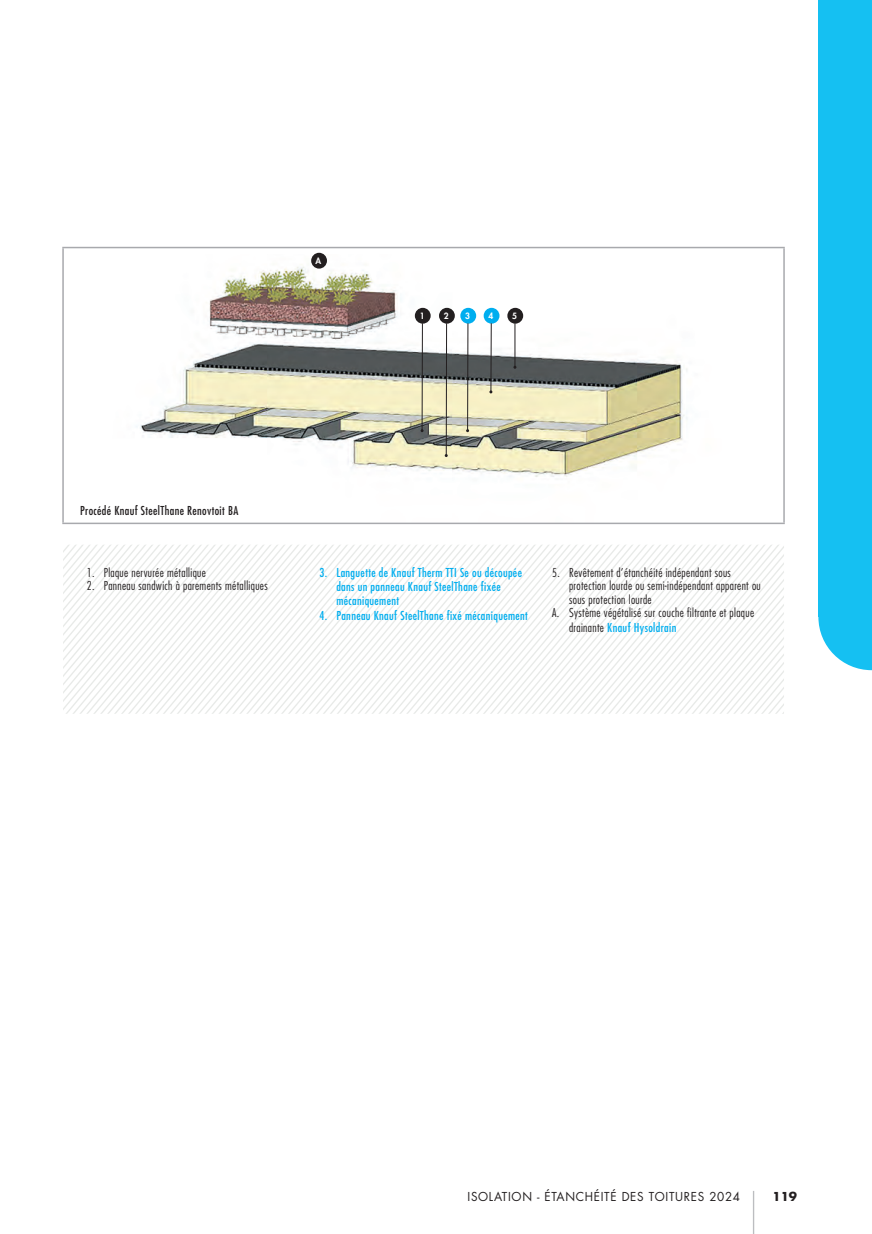
<style>
.page{position:relative;width:872px;height:1234px;background:#fff}
.page>*{position:absolute;margin:0;border:0;box-sizing:border-box;transform-origin:0 0}
.t1{font:300 condensed 12px "Futura Std";letter-spacing:.03em;color:#231f20}
.t2{font:condensed 12px/14.2px "Futura Std";letter-spacing:.03em;color:#00aeef}
.t3{font:12px "Futura Std";letter-spacing:.06em;color:#231f20}
.t4{font:condensed 12px "Futura Std";letter-spacing:.03em;color:#231f20}
.t5{font:700 12px "Futura Std";color:#231f20}
.t6{font:800 8.4px "Futura Std";color:#fff}
.s1{font-weight:300;color:#231f20}
</style>
<div class="page">
<hr style="left:753px;top:1190px;width:1px;height:43px;background:#bcbdc0">
<div style="left:818px;top:0;width:54px;height:617px;background:#15c0f2"></div>
<svg style="left:818px;top:617px;width:54px;height:53px"></svg>
<img style="left:136px;top:255px;width:551px;height:222px">
<hr style="left:62px;top:247px;width:722px;height:1px;background:#a8a9ad">
<hr style="left:62px;top:248px;width:2px;height:274px;background:#a8a9ad">
<hr style="left:783px;top:248px;width:1px;height:274px;background:#a8a9ad">
<hr style="left:62px;top:522px;width:722px;height:2px;background:#a8a9ad">
<svg style="left:419px;top:545px;width:365px;height:168px"></svg>
<div style="left:507px;top:308px;width:16px;height:15px;background:#231f20;border-radius:50%"></div>
<div style="left:415px;top:308px;width:15px;height:15px;background:#231f20;border-radius:50%"></div>
<div style="left:311px;top:253px;width:16px;height:15px;background:#231f20;border-radius:50%"></div>
<div style="left:439px;top:308px;width:16px;height:15px;background:#231f20;border-radius:50%"></div>
<div style="left:460px;top:308px;width:16px;height:15px;background:#00aeef;border-radius:50%"></div>
<div style="left:483px;top:308px;width:16px;height:15px;background:#00aeef;border-radius:50%"></div>
<hr style="left:514px;top:323px;width:1px;height:44px;background:#231f20">
<hr style="left:422px;top:323px;width:1px;height:107px;background:#231f20">
<hr style="left:446px;top:323px;width:1px;height:132px;background:#231f20">
<hr style="left:467px;top:323px;width:1px;height:107px;background:#231f20">
<hr style="left:490px;top:323px;width:1px;height:69px;background:#231f20">
<p class="t6" style="left:315px;top:256px;width:7px">A</p>
<p class="t6" style="left:444px;top:311px;width:6px">2</p>
<p class="t6" style="left:465px;top:311px;width:6px">3</p>
<p class="t6" style="left:488px;top:311px;width:6px">4</p>
<p class="t6" style="left:420px;top:311px;width:6px">1</p>
<p class="t6" style="left:512px;top:311px;width:6px">5</p>
<p class="t4" style="left:80px;top:503px;width:160px">Procédé Knauf SteelThane Renovtoit BA</p>
<p class="t1" style="left:87px;top:565px;width:121px">1. Plaque nervurée métallique</p>
<p class="t1" style="left:87px;top:578px;width:183px">2. Panneau sandwich à parements métalliques</p>
<p class="t2" style="left:336px;top:565px;width:187px;text-indent:-17px">3. Languette de Knauf Therm TTI Se ou découpée dans un panneau Knauf SteelThane fixée mécaniquement</p>
<p class="t2" style="left:319px;top:608px;width:210px">4. Panneau Knauf SteelThane fixé mécaniquement</p>
<p class="t1" style="left:552px;top:565px;width:180px">5. Revêtement d’étanchéité indépendant sous</p>
<p class="t1" style="left:569px;top:578px;width:193px">protection lourde ou semi-indépendant apparent ou</p>
<p class="t1" style="left:569px;top:592px;width:84px">sous protection lourde</p>
<p class="t1" style="left:552px;top:605px;width:204px">A. Système végétalisé sur couche filtrante et plaque</p>
<p class="t2" style="left:569px;top:620px;width:109px"><span class="s1">drainante</span> Knauf Hysoldrain</p>
<p class="t3" style="left:467px;top:1188px;width:274px">ISOLATION - ÉTANCHÉITÉ DES TOITURES 2024</p>
<p class="t5" style="left:772px;top:1187px;width:26px">119</p>
</div>
